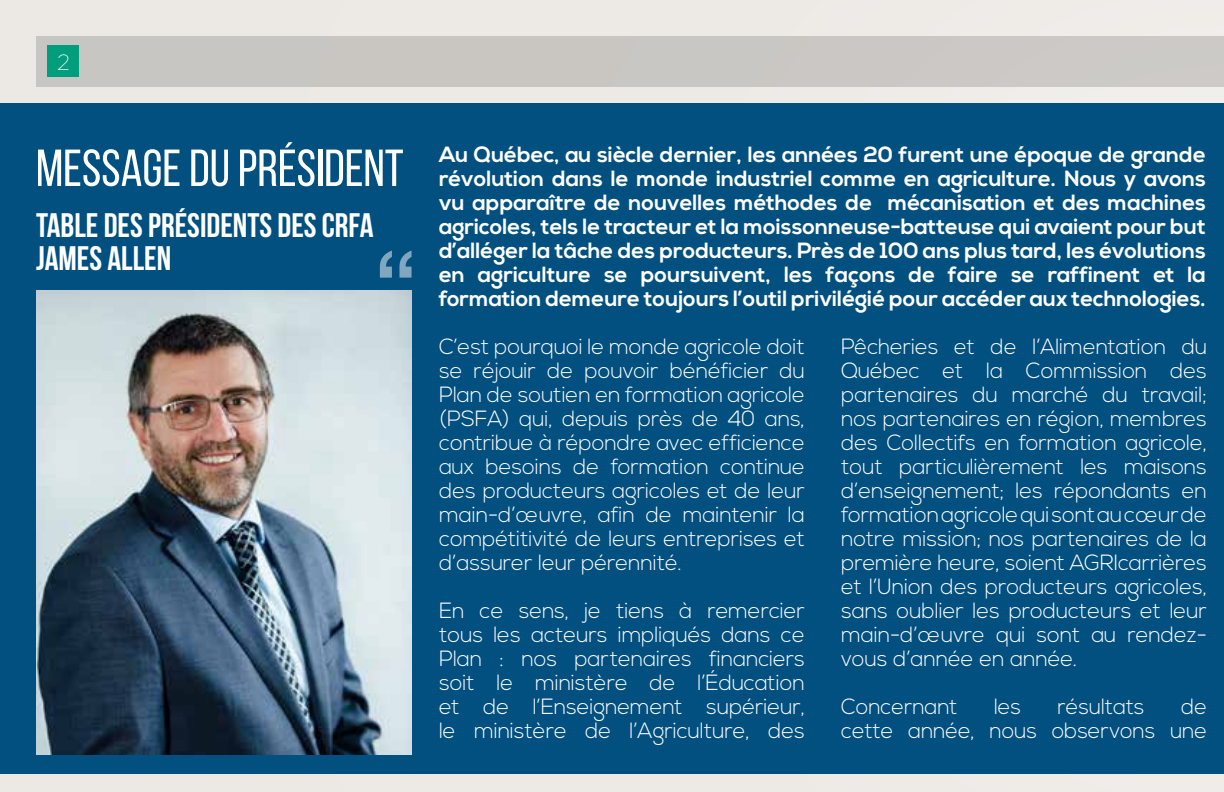
<style>
.page{position:relative;width:1224px;height:792px;background:#ede9e5}
.page>*{position:absolute;margin:0;border:0;box-sizing:border-box;transform-origin:0 0}
.t1{font:52px "Bebas Neue";color:#fff}
.t2{font:700 34px/33px "Bebas Neue";color:#fff}
.t3{font:300 22px/24px "Nexa";letter-spacing:-.005em;color:#fff;text-align:justify}
.t4{font:700 22px/24px "Nexa";color:#fff;text-align:justify}
.t5{font:200 22px "Gotham";color:#fff}
</style>
<div class="page">
<div style="left:0;top:104px;width:1224px;height:670px;background:#025080"></div>
<svg style="left:380px;top:251px;width:32px;height:27px"></svg>
<img style="left:36px;top:291px;width:376px;height:464px">
<div style="left:36px;top:36px;width:1188px;height:50px;background:#c9c7c3"></div>
<div style="left:48px;top:45px;width:31px;height:32px;background:#009e7d"></div>
<p class="t5" style="left:57px;top:49px;width:14px">2</p>
<h1 class="t1" style="left:36px;top:140px;width:369px">MESSAGE DU PRÉSIDENT</h1>
<p class="t4" style="left:439px;top:143px;width:768px">Au Québec, au siècle dernier, les années 20 furent une époque de grande révolution dans le monde industriel comme en agriculture. Nous y avons vu apparaître de nouvelles méthodes de mécanisation et des machines agricoles, tels le tracteur et la moissonneuse-batteuse qui avaient pour but d’alléger la tâche des producteurs. Près de 100 ans plus tard, les évolutions en agriculture se poursuivent, les façons de faire se raffinent et la formation demeure toujours l’outil privilégié pour accéder aux technologies.</p>
<p class="t3" style="left:439px;top:335px;width:367px">C’est pourquoi le monde agricole doit se réjouir de pouvoir bénéficier du Plan de soutien en formation agricole (PSFA) qui, depuis près de 40 ans, contribue à répondre avec efficience aux besoins de formation continue des producteurs agricoles et de leur main-d’œuvre, afin de maintenir la compétitivité de leurs entreprises et d’assurer leur pérennité.</p>
<p class="t3" style="left:439px;top:599px;width:367px">En ce sens, je tiens à remercier tous les acteurs impliqués dans ce Plan : nos partenaires financiers soit le ministère de l’Éducation et de l’Enseignement supérieur, le ministère de l’Agriculture, des</p>
<h2 class="t2" style="left:36px;top:209px;width:339px">TABLE DES PRÉSIDENTS DES CRFA<br>JAMES ALLEN</h2>
<p class="t3" style="left:841px;top:335px;width:367px">Pêcheries et de l’Alimentation du Québec et la Commission des partenaires du marché du travail; nos partenaires en région, membres des Collectifs en formation agricole, tout particulièrement les maisons d’enseignement; les répondants en formation agricole qui sont au cœur de notre mission; nos partenaires de la première heure, soient AGRIcarrières et l’Union des producteurs agricoles, sans oublier les producteurs et leur main-d’œuvre qui sont au rendez&shy;vous d’année en année.</p>
<p class="t3" style="left:841px;top:695px;width:118px">Concernant</p>
<p class="t3" style="left:994px;top:695px;width:29px">les</p>
<p class="t3" style="left:1058px;top:695px;width:89px">résultats</p>
<p class="t3" style="left:841px;top:695px;width:367px;text-align:right">de<br>cette année, nous observons une</p>
</div>
